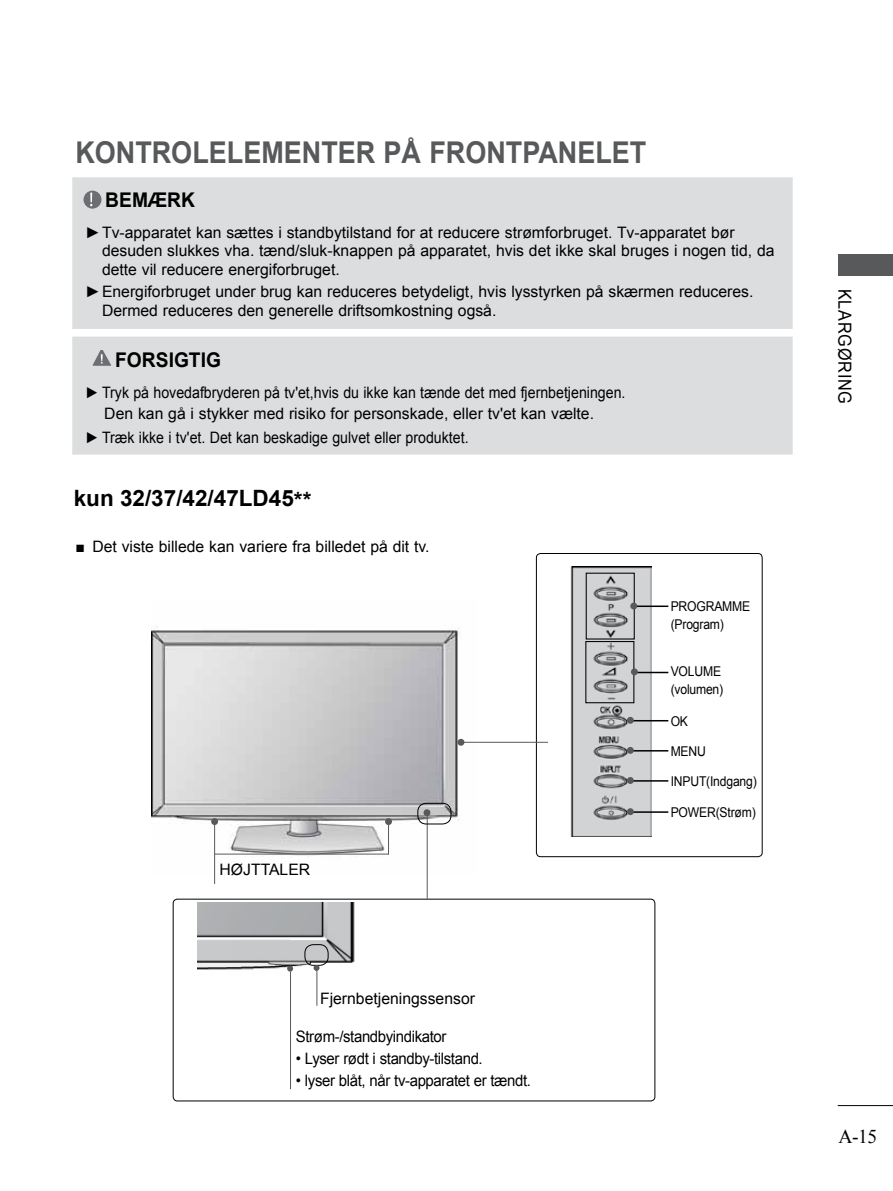
<style>
.page{position:relative;width:893px;height:1191px;background:#fff}
.page>*{position:absolute;margin:0;border:0;box-sizing:border-box;transform-origin:0 0}
.t1{font:700 30px "Arial";color:#58595b;scale:.9 1}
.t2{font:700 22.5px "Arial";color:#000}
.t3{font:700 20.25px "Arial";color:#000;scale:.95 1}
.t4{font:19.5px "Times New Roman";color:#000}
.t5{font:18px "Arial";letter-spacing:.05em;color:#000;scale:.9 1}
.t6{font:15.75px/18.9px "Arial";color:#000}
.t7{font:15.75px/21.5px "Arial";color:#000;scale:.9 1}
.t8{font:15.75px "Arial";letter-spacing:-.025em;color:#000;scale:.95 1}
.t9{font:13.5px/18px "Arial";letter-spacing:-.015em;color:#000;scale:.9 1}
</style>
<div class="page">
<hr style="left:838px;top:1105px;width:55px;height:1px;background:#000">
<div style="left:838px;top:254px;width:55px;height:21px;background:#58595b"></div>
<div style="left:173px;top:898px;width:482px;height:203px;border:1px solid #000;border-radius:4px"></div>
<img style="left:151px;top:625px;width:325px;height:250px">
<div style="left:457px;top:739px;width:7px;height:6px;border:2px solid #58595b;border-radius:50%"></div>
<hr style="left:427px;top:815px;width:1px;height:83px;background:#58595b">
<div style="left:423px;top:809px;width:7px;height:7px;border:2px solid #58595b;border-radius:50%"></div>
<div style="left:417px;top:803px;width:34px;height:21px;border:1px solid #000;border-radius:9px"></div>
<div style="left:72px;top:177px;width:721px;height:152px;background:#dcddde"></div>
<div style="left:84px;top:191px;width:17px;height:18px;background:#6d6e71;border-radius:50%"></div>
<svg style="left:90px;top:193px;width:2px;height:13px"></svg>
<div style="left:72px;top:336px;width:721px;height:118px;background:#dcddde"></div>
<svg style="left:93px;top:350px;width:18px;height:16px"></svg>
<div style="left:536px;top:553px;width:227px;height:304px;border:1px solid #000;border-radius:4px"></div>
<hr style="left:461px;top:742px;width:117px;height:1px;background:#58595b">
<img style="left:548px;top:566px;width:103px;height:270px">
<div style="left:586px;top:572px;width:49px;height:67px;border:1px solid #000"></div>
<div style="left:585px;top:641px;width:49px;height:62px;border:1px solid #000"></div>
<hr style="left:635px;top:605px;width:33px;height:2px;background:#000">
<hr style="left:635px;top:672px;width:33px;height:1px;background:#000">
<div style="left:630px;top:602px;width:7px;height:7px;border:2px solid #58595b;border-radius:50%"></div>
<div style="left:631px;top:668px;width:7px;height:7px;border:2px solid #58595b;border-radius:50%"></div>
<hr style="left:630px;top:720px;width:38px;height:1px;background:#000">
<div style="left:627px;top:717px;width:7px;height:7px;border:2px solid #58595b;border-radius:50%"></div>
<hr style="left:630px;top:750px;width:38px;height:1px;background:#000">
<div style="left:627px;top:747px;width:7px;height:7px;border:2px solid #58595b;border-radius:50%"></div>
<hr style="left:630px;top:780px;width:38px;height:1px;background:#000">
<div style="left:627px;top:777px;width:7px;height:7px;border:2px solid #58595b;border-radius:50%"></div>
<hr style="left:630px;top:811px;width:38px;height:2px;background:#000">
<div style="left:627px;top:808px;width:7px;height:7px;border:2px solid #58595b;border-radius:50%"></div>
<img style="left:198px;top:902px;width:157px;height:104px">
<svg style="left:287px;top:965px;width:6px;height:6px"></svg>
<hr style="left:290px;top:971px;width:1px;height:118px;background:#58595b">
<div style="left:305px;top:944px;width:23px;height:21px;border:1px solid #000;border-radius:9px"></div>
<svg style="left:314px;top:965px;width:5px;height:6px"></svg>
<hr style="left:317px;top:971px;width:1px;height:34px;background:#58595b">
<hr style="left:388px;top:821px;width:1px;height:33px;background:#58595b">
<div style="left:385px;top:818px;width:7px;height:7px;border:2px solid #58595b;border-radius:50%"></div>
<hr style="left:214px;top:821px;width:1px;height:63px;background:#58595b">
<div style="left:211px;top:818px;width:7px;height:7px;border:2px solid #58595b;border-radius:50%"></div>
<hr style="left:215px;top:853px;width:174px;height:1px;background:#58595b">
<h1 class="t1" style="left:75px;top:133px;width:636px">KONTROLELEMENTER PÅ FRONTPANELET</h1>
<p class="t3" style="left:105px;top:187px;width:96px">BEMÆRK</p>
<p class="t6" style="left:102px;top:223px;width:674px;text-indent:-17px">►Tv-apparatet kan sættes i standbytilstand for at reducere strømforbruget. Tv-apparatet bør desuden slukkes vha. tænd/sluk-knappen på apparatet, hvis det ikke skal bruges i nogen tid, da dette vil reducere energiforbruget.</p>
<p class="t6" style="left:102px;top:282px;width:653px;text-indent:-17px">►Energiforbruget under brug kan reduceres betydeligt, hvis lysstyrken på skærmen reduceres.<br>Dermed reduceres den generelle driftsomkostning også.</p>
<p class="t3" style="left:115px;top:346px;width:113px">FORSIGTIG</p>
<p class="t7" style="left:104px;top:382px;width:581px;text-indent:-19px">► Tryk på hovedafbryderen på tv'et,hvis du ikke kan tænde det med fjernbetjeningen.<br>Den kan gå i stykker med risiko for personskade, eller tv'et kan vælte.</p>
<p class="t7" style="left:85px;top:427px;width:428px">► Træk ikke i tv'et. Det kan beskadige gulvet eller produktet.</p>
<h2 class="t2" style="left:74px;top:483px;width:239px">kun 32/37/42/47LD45**</h2>
<p class="t6" style="left:75px;top:537px;width:356px">■ Det viste billede kan variere fra billedet på dit tv.</p>
<p class="t6" style="left:220px;top:860px;width:92px">HØJTTALER</p>
<p class="t6" style="left:320px;top:988px;width:156px">Fjernbetjeningssensor</p>
<p class="t8" style="left:296px;top:1026px;width:160px">Strøm-/standbyindikator</p>
<p class="t8" style="left:296px;top:1048px;width:198px">• Lyser rødt i standby-tilstand.</p>
<p class="t8" style="left:296px;top:1070px;width:249px">• lyser blåt, når tv-apparatet er tændt.</p>
<p class="t9" style="left:671px;top:597px;width:90px">PROGRAMME (Program)</p>
<p class="t9" style="left:671px;top:662px;width:60px">VOLUME (volumen)</p>
<p class="t9" style="left:671px;top:712px;width:21px">OK</p>
<p class="t9" style="left:671px;top:742px;width:41px">MENU</p>
<p class="t9" style="left:671px;top:772px;width:97px">INPUT(Indgang)</p>
<p class="t9" style="left:671px;top:803px;width:96px">POWER(Strøm)</p>
<p class="t5" style="left:856px;top:289px;width:130px;rotate:90deg">KLARGØRING</p>
<p class="t4" style="left:838px;top:1123px;width:40px">A-15</p>
</div>
